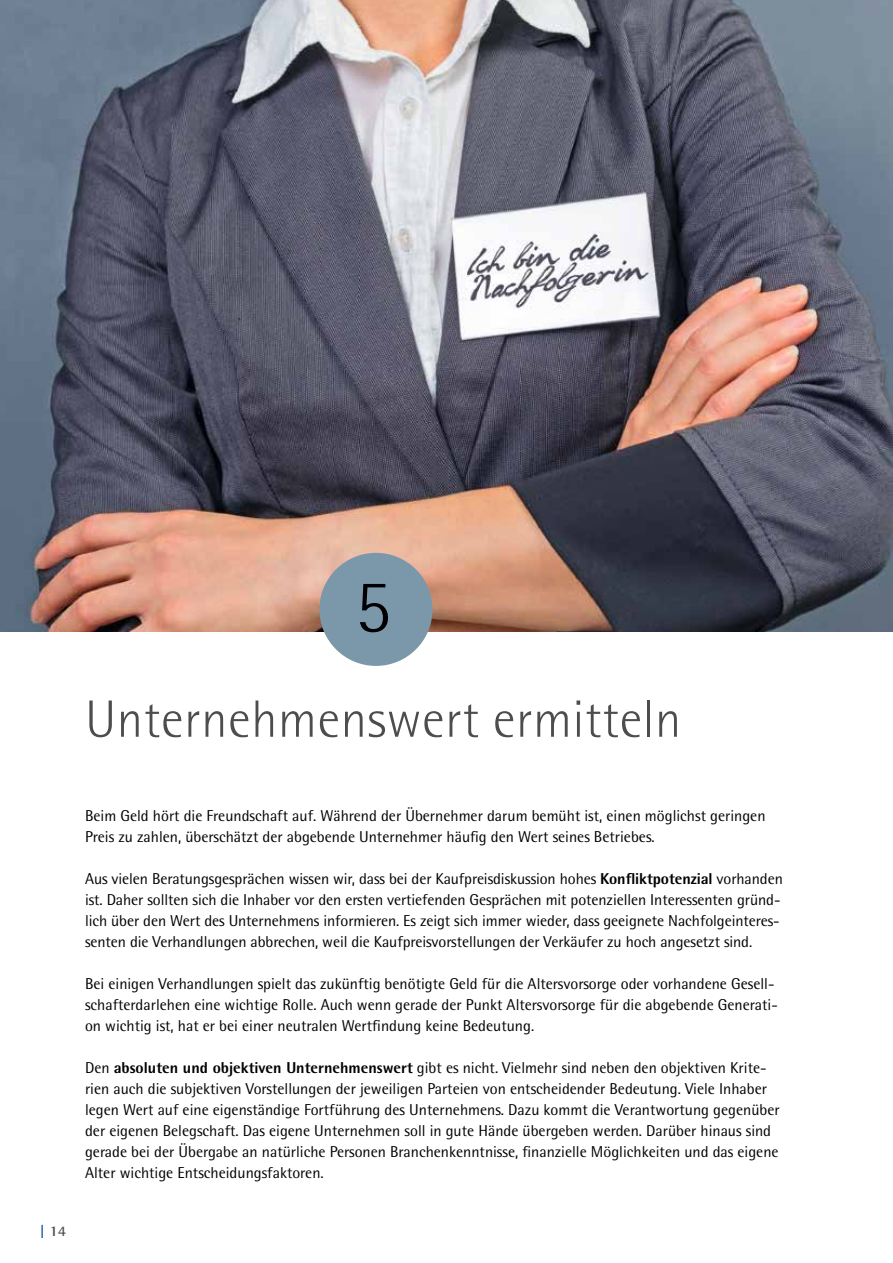
<style>
.page{position:relative;width:893px;height:1263px;background:#fff}
.page>*{position:absolute;margin:0;border:0;box-sizing:border-box;transform-origin:0 0}
.t1{font:300 75px "Rotis Semi Sans";color:#000}
.t2{font:300 52.5px "Rotis Semi Sans";letter-spacing:.01em;color:#4d4d4c}
.t3{font:15.75px/21px "Rotis Semi Sans";color:#000}
.t4{font:700 15px "Rotis Semi Serif";color:#4d4d4c}
.s1{color:#00508e}
.s2{font-weight:800}
</style>
<div class="page">
<img style="left:0;top:0;width:893px;height:631px">
<div style="left:319px;top:553px;width:113px;height:113px;background:#7b98ab;border-radius:50%"></div>
<h1 class="t1" style="left:355px;top:563px;width:38px">5</h1>
<h2 class="t2" style="left:85px;top:689px;width:598px">Unternehmenswert ermitteln</h2>
<p class="t4" style="left:40px;top:1221px;width:28px"><span class="s1">|</span> 14</p>
<p class="t3" style="left:85px;top:805px;width:682px">Beim Geld hört die Freundschaft auf. Während der Übernehmer darum bemüht ist, einen möglichst geringen<br>Preis zu zahlen, überschätzt der abgebende Unternehmer häufig den Wert seines Betriebes.</p>
<p class="t3" style="left:85px;top:868px;width:699px">Aus vielen Beratungsgesprächen wissen wir, dass bei der Kaufpreisdiskussion hohes <span class="s2">Konfliktpotenzial</span> vorhanden ist. Daher sollten sich die Inhaber vor den ersten vertiefenden Gesprächen mit potenziellen Interessenten gründ&shy;lich über den Wert des Unternehmens informieren. Es zeigt sich immer wieder, dass geeignete Nachfolgeinteres&shy;senten die Verhandlungen abbrechen, weil die Kaufpreisvorstellungen der Verkäufer zu hoch angesetzt sind.</p>
<p class="t3" style="left:85px;top:973px;width:694px">Bei einigen Verhandlungen spielt das zukünftig benötigte Geld für die Altersvorsorge oder vorhandene Gesell&shy;schafterdarlehen eine wichtige Rolle. Auch wenn gerade der Punkt Altersvorsorge für die abgebende Generati&shy;on wichtig ist, hat er bei einer neutralen Wertfindung keine Bedeutung.</p>
<p class="t3" style="left:85px;top:1057px;width:696px">Den <span class="s2">absoluten und objektiven Unternehmenswert</span> gibt es nicht. Vielmehr sind neben den objektiven Krite&shy;rien auch die subjektiven Vorstellungen der jeweiligen Parteien von entscheidender Bedeutung. Viele Inhaber legen Wert auf eine eigenständige Fortführung des Unternehmens. Dazu kommt die Verantwortung gegenüber der eigenen Belegschaft. Das eigene Unternehmen soll in gute Hände übergeben werden. Darüber hinaus sind gerade bei der Übergabe an natürliche Personen Branchenkenntnisse, finanzielle Möglichkeiten und das eigene Alter wichtige Entscheidungsfaktoren.</p>
</div>
